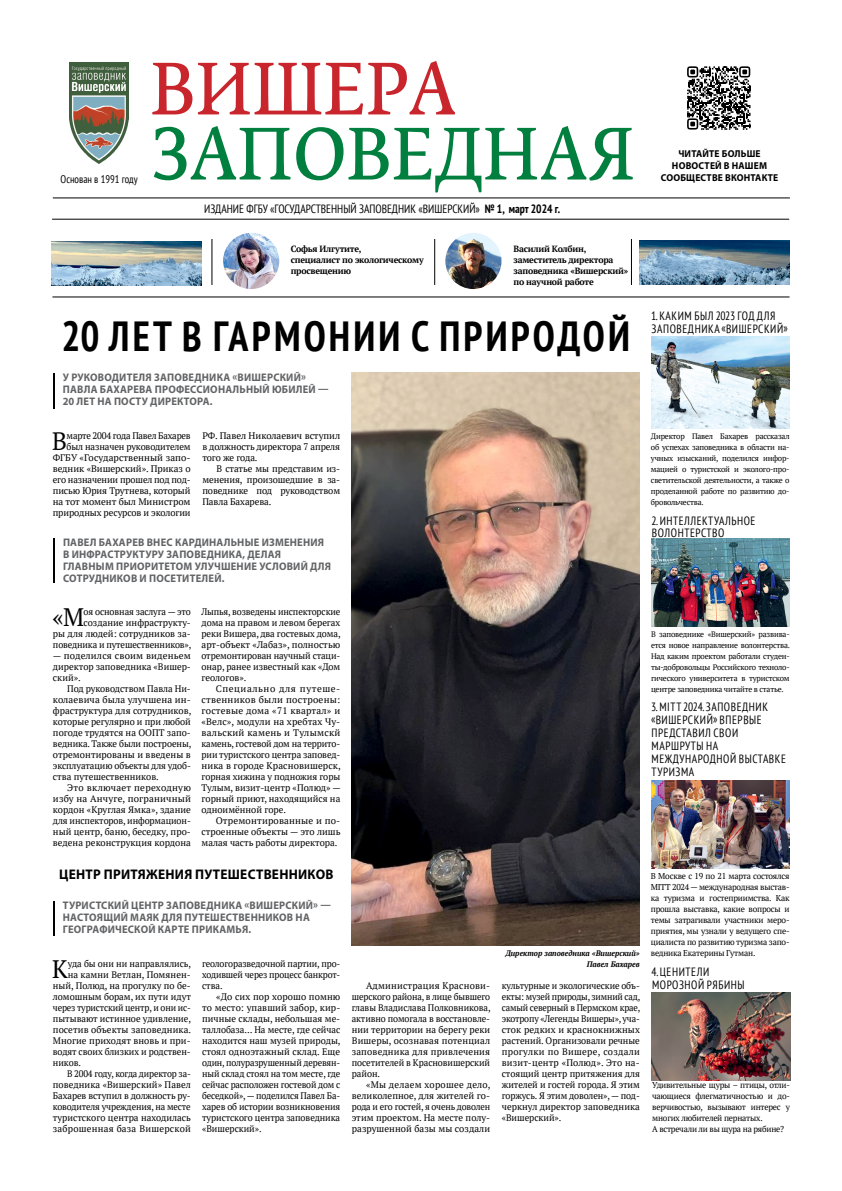
<style>
.page{position:relative;width:842px;height:1191px;background:#fff}
.page>*{position:absolute;margin:0;border:0;box-sizing:border-box;transform-origin:0 0}
.t1{font:70px "Fedra Serif B Pro";color:#007f3e;scale:.93 1}
.t2{font:70px "Fedra Serif B Pro";color:#c9252c;scale:.93 1}
.t3{font:700 condensed 42px "PT Sans";letter-spacing:.08em;color:#000;scale:.95 1}
.t4{font:25.2px "PT Serif";color:#000;scale:.96 1}
.t5{font:700 14px "Myriad Pro";letter-spacing:.02em;color:#000;scale:.95 1}
.t6{font:condensed 12px/13px "PT Sans";letter-spacing:.05em;color:#000;scale:.95 1}
.t7{font:condensed 12px "PT Sans";color:#000;scale:.95 1}
.t8{font:700 11px/12px "Myriad Pro";letter-spacing:.02em;color:#636466;scale:.95 1}
.t9{font:condensed 11px "PT Sans";color:#000;scale:.95 1}
.t10{font:700 10px/12px "Myriad Pro";letter-spacing:.02em;color:#000;text-align:center;scale:.95 1}
.t11{font:9.5px/11px "PT Serif";letter-spacing:-.005em;color:#000;text-align:justify}
.t12{font:9.5px/11px "PT Serif";letter-spacing:-.005em;color:#000;text-align:right;scale:.95 1}
.t13{font:9.5px/11px "PT Serif";letter-spacing:-.005em;color:#000;text-align:justify;scale:.94 1}
.t14{font:9.5px "PT Serif";letter-spacing:-.005em;color:#000;scale:.96 1}
.t15{font:9.5px "PT Serif";letter-spacing:-.005em;color:#000;scale:.93 1}
.t16{font:9.5px "PT Serif";letter-spacing:.025em;color:#000}
.t17{font:700 9px/11px "PT Serif";letter-spacing:-.025em;color:#000}
.t18{font:8.5px/11px "PT Serif";letter-spacing:-.025em;color:#000}
.t19{font:8px/11px "PT Serif";letter-spacing:-.025em;color:#000;text-align:justify}
.t20{font:italic 700 8px/11px "PT Serif";color:#000;text-align:right;scale:.95 1}
.s1{font-weight:700}
</style>
<div class="page">
<hr style="left:52px;top:219px;width:737px;height:1px;background:#000">
<hr style="left:53px;top:197px;width:737px;height:1px;background:#000">
<hr style="left:52px;top:296px;width:737px;height:1px;background:#000">
<hr style="left:53px;top:373px;width:1px;height:35px;background:#000">
<hr style="left:53px;top:538px;width:1px;height:45px;background:#000">
<hr style="left:53px;top:901px;width:1px;height:34px;background:#000">
<img style="left:223px;top:233px;width:56px;height:56px;border-radius:28px">
<hr style="left:212px;top:239px;width:1px;height:46px;background:#000">
<hr style="left:434px;top:239px;width:1px;height:46px;background:#000">
<hr style="left:631px;top:239px;width:1px;height:46px;background:#000">
<img style="left:69px;top:63px;width:60px;height:101px">
<svg style="left:687px;top:66px;width:63px;height:64px"></svg>
<img style="left:52px;top:241px;width:149px;height:44px">
<img style="left:640px;top:241px;width:149px;height:44px">
<img style="left:651px;top:336px;width:138px;height:92px">
<img style="left:651px;top:539px;width:138px;height:88px">
<img style="left:651px;top:780px;width:139px;height:88px">
<img style="left:651px;top:992px;width:139px;height:88px">
<img style="left:351px;top:373px;width:288px;height:572px">
<img style="left:445px;top:233px;width:56px;height:56px;border-radius:28px">
<p class="t9" style="left:61px;top:172px;width:83px">Основан в 1991 году</p>
<h1 class="t2" style="left:151px;top:46px;width:331px">ВИШЕРА</h1>
<h1 class="t1" style="left:151px;top:111px;width:522px">ЗАПОВЕДНАЯ</h1>
<p class="t7" style="left:204px;top:201px;width:376px">ИЗДАНИЕ ФГБУ «ГОСУДАРСТВЕННЫЙ ЗАПОВЕДНИК «ВИШЕРСКИЙ» <span class="s1">№ 1, март 2024 г.</span></p>
<p class="t10" style="left:661px;top:147px;width:125px">ЧИТАЙТЕ БОЛЬШЕ<br>НОВОСТЕЙ В НАШЕМ<br>СООБЩЕСТВЕ ВКОНТАКТЕ</p>
<p class="t17" style="left:291px;top:243px;width:134px">Софья Илгутите,<br>специалист по экологическому просвещению</p>
<p class="t17" style="left:513px;top:243px;width:116px">Василий Колбин, заместитель директора заповедника «Вишерский» по научной работе</p>
<h2 class="t3" style="left:62px;top:308px;width:600px">20 ЛЕТ В ГАРМОНИИ С ПРИРОДОЙ</h2>
<p class="t8" style="left:63px;top:371px;width:281px">У РУКОВОДИТЕЛЯ ЗАПОВЕДНИКА «ВИШЕРСКИЙ»<br>ПАВЛА БАХАРЕВА ПРОФЕССИОНАЛЬНЫЙ ЮБИЛЕЙ —<br>20 ЛЕТ НА ПОСТУ ДИРЕКТОРА.</p>
<h3 class="t4" style="left:52px;top:425px;width:17px">В</h3>
<p class="t12" style="left:53px;top:430px;width:147px">марте 2004 года Павел Бахарев был назначен руководителем<br>ФГБУ «Государственный запо&shy;ведник «Вишерский». Приказ о его назначении прошел под под&shy;писью Юрия Трутнева, который на тот момент был Министром природных ресурсов и экологии</p>
<p class="t11" style="left:202px;top:430px;width:139px">РФ. Павел Николаевич вступил в должность директора 7 апреля того же года.</p>
<p class="t11" style="left:202px;top:463px;width:139px;text-indent:14px">В статье мы представим из&shy;менения, произошедшие в за&shy;поведнике под руководством Павла Бахарева.</p>
<p class="t8" style="left:63px;top:536px;width:284px">ПАВЕЛ БАХАРЕВ ВНЕС КАРДИНАЛЬНЫЕ ИЗМЕНЕНИЯ В ИНФРАСТРУКТУРУ ЗАПОВЕДНИКА, ДЕЛАЯ ГЛАВНЫМ ПРИОРИТЕТОМ УЛУЧШЕНИЕ УСЛОВИЙ ДЛЯ СОТРУДНИКОВ И ПОСЕТИТЕЛЕЙ.</p>
<h3 class="t4" style="left:52px;top:601px;width:35px">«М</h3>
<p class="t12" style="left:53px;top:606px;width:147px">оя основная заслуга — это создание инфраструкту-<br>ры для людей: сотрудников за&shy;поведника и путешественников»,</p>
<p class="t11" style="left:53px;top:650px;width:139px">— поделился своим виденьем директор заповедника «Вишер&shy;ский».</p>
<p class="t11" style="left:53px;top:683px;width:140px;text-indent:14px">Под руководством Павла Ни&shy;колаевича была улучшена ин&shy;фраструктура для сотрудников, которые регулярно и при любой погоде трудятся на ООПТ запо&shy;ведника. Также были построены, отремонтированы и введены в эксплуатацию объекты для удоб&shy;ства путешественников.</p>
<p class="t11" style="left:53px;top:782px;width:139px;text-indent:14px">Это включает переходную избу на Анчуге, пограничный кордон «Круглая Ямка», здание для инспекторов, информацион&shy;ный центр, баню, беседку, про&shy;ведена реконструкция кордона</p>
<p class="t12" style="left:202px;top:606px;width:148px;text-align:justify">Лыпья, возведены инспекторские дома на правом и левом берегах реки Вишера, два гостевых дома, арт-объект «Лабаз», полностью отремонтирован научный стаци&shy;онар, ранее известный как «Дом геологов».</p>
<p class="t11" style="left:202px;top:683px;width:141px;text-indent:14px">Специально для путеше&shy;ственников были построены: гостевые дома «71 квартал» и «Велс», модули на хребтах Чу&shy;вальский камень и Тулымскй камень, гостевой дом на террито&shy;рии туристского центра заповед&shy;ника в городе Красновишерск, горная хижина у подножия горы Тулым, визит-центр «Полюд» — горный приют, находящийся на одноимённой горе.</p>
<p class="t11" style="left:202px;top:815px;width:140px;text-indent:14px">Отремонтированные и по&shy;строенные объекты — это лишь малая часть работы директора.</p>
<h3 class="t5" style="left:59px;top:865px;width:290px">ЦЕНТР ПРИТЯЖЕНИЯ ПУТЕШЕСТВЕННИКОВ</h3>
<p class="t8" style="left:63px;top:899px;width:284px">ТУРИСТСКИЙ ЦЕНТР ЗАПОВЕДНИКА «ВИШЕРСКИЙ» —<br>НАСТОЯЩИЙ МАЯК ДЛЯ ПУТЕШЕСТВЕННИКОВ НА<br>ГЕОГРАФИЧЕСКОЙ КАРТЕ ПРИКАМЬЯ.</p>
<h3 class="t4" style="left:52px;top:953px;width:18px">К</h3>
<p class="t14" style="left:68px;top:957px;width:130px">уда бы они ни направлялись,</p>
<p class="t11" style="left:68px;top:969px;width:125px">на камни Ветлан, Помянен-</p>
<p class="t11" style="left:53px;top:980px;width:139px">ный, Полюд, на прогулку по бе-</p>
<p class="t11" style="left:53px;top:991px;width:140px">ломошным борам, их пути идут</p>
<p class="t13" style="left:53px;top:1002px;width:148px">через туристский центр, и они ис-</p>
<p class="t11" style="left:53px;top:1013px;width:140px">пытывают истинное удивление,</p>
<p class="t11" style="left:53px;top:1024px;width:140px">посетив объекты заповедника.</p>
<p class="t11" style="left:53px;top:1035px;width:139px">Многие приходят вновь и при-</p>
<p class="t14" style="left:53px;top:1045px;width:145px">водят своих близких и родствен-</p>
<p class="t14" style="left:53px;top:1056px;width:31px">ников.</p>
<p class="t15" style="left:67px;top:1067px;width:135px">В 2004 году, когда директор за-</p>
<p class="t11" style="left:53px;top:1079px;width:139px">поведника «Вишерский» Павел</p>
<p class="t14" style="left:53px;top:1089px;width:145px">Бахарев вступил в должность ру-</p>
<p class="t13" style="left:53px;top:1101px;width:148px">ководителя учреждения, на месте</p>
<p class="t11" style="left:53px;top:1112px;width:140px">туристского центра находилась</p>
<p class="t16" style="left:53px;top:1122px;width:139px">заброшенная база Вишерской</p>
<p class="t13" style="left:202px;top:958px;width:148px">геологоразведочной партии, про&shy;ходившей через процесс банкрот&shy;ства.</p>
<p class="t11" style="left:202px;top:991px;width:140px;text-indent:14px">«До сих пор хорошо помню то место: упавший забор, кир&shy;пичные склады, небольшая ме&shy;таллобаза… На месте, где сейчас находится наш музей природы, стоял одноэтажный склад. Еще один, полуразрушенный деревян&shy;ный склад стоял на том месте, где сейчас расположен гостевой дом с беседкой», — поделился Павел Ба&shy;харев об истории возникновения туристского центра заповедника «Вишерский».</p>
<p class="t11" style="left:352px;top:980px;width:140px;text-indent:14px">Администрация Краснови&shy;шерского района, в лице бывшего главы Владислава Полковникова, активно помогала в восстановле&shy;нии территории на берегу реки Вишеры, осознавая потенциал заповедника для привлечения посетителей в Красновишерский район.</p>
<p class="t11" style="left:352px;top:1079px;width:140px;text-indent:14px">«Мы делаем хорошее дело, великолепное, для жителей го&shy;рода и его гостей, я очень доволен этим проектом. На месте полу&shy;разрушенной базы мы создали</p>
<p class="t20" style="left:505px;top:947px;width:143px">Директор заповедника «Вишерский»<br>Павел Бахарев</p>
<p class="t13" style="left:502px;top:980px;width:149px">культурные и экологические объ&shy;екты: музей природы, зимний сад, самый северный в Пермском крае, экотропу «Легенды Вишеры», уча&shy;сток редких и краснокнижных растений. Организовали речные прогулки по Вишере, создали визит-центр «Полюд». Это на&shy;стоящий центр притяжения для жителей и гостей города. Я этим горжусь. Я этим доволен», — под&shy;черкнул директор заповедника «Вишерский».</p>
<p class="t6" style="left:651px;top:309px;width:145px">1. КАКИМ БЫЛ 2023 ГОД ДЛЯ<br>ЗАПОВЕДНИКА «ВИШЕРСКИЙ»</p>
<p class="t19" style="left:651px;top:430px;width:140px">Директор Павел Бахарев рассказал об успехах заповедника в области на&shy;учных изысканий, поделился инфор&shy;мацией о туристской и эколого-про&shy;светительской деятельности, а также о проделанной работе по развитию до&shy;бровольчества.</p>
<p class="t6" style="left:651px;top:514px;width:111px;line-height:12px">2. ИНТЕЛЛЕКТУАЛЬНОЕ<br>ВОЛОНТЕРСТВО</p>
<p class="t19" style="left:651px;top:628px;width:140px">В заповеднике «Вишерский» развива&shy;ется новое направление волонтерства.<br>Над каким проектом работали студен&shy;ты-добровольцы Российского техноло&shy;гического университета в туристском центре заповедника читайте в статье.</p>
<p class="t6" style="left:651px;top:700px;width:143px">3. MITT 2024. ЗАПОВЕДНИК «ВИШЕРСКИЙ» ВПЕРВЫЕ<br>ПРЕДСТАВИЛ СВОИ<br>МАРШРУТЫ НА<br>МЕЖДУНАРОДНОЙ ВЫСТАВКЕ<br>ТУРИЗМА</p>
<p class="t18" style="left:651px;top:870px;width:140px;text-align:justify">В Москве с 19 по 21 марта состоялся MITT 2024 — международная выстав&shy;ка туризма и гостеприимства. Как прошла выставка, какие вопросы и темы затрагивали участники меро&shy;приятия, мы узнали у ведущего спе&shy;циалиста по развитию туризма запо&shy;ведника Екатерины Гутман.</p>
<p class="t6" style="left:651px;top:965px;width:100px">4. ЦЕНИТЕЛИ<br>МОРОЗНОЙ РЯБИНЫ</p>
<p class="t18" style="left:652px;top:1079px;width:139px">Удивительные щуры – птицы, отли&shy;чающиеся флегматичностью и до&shy;верчивостью, вызывают интерес у многих любителей пернатых.<br>А встречали ли вы щура на рябине?</p>
</div>
